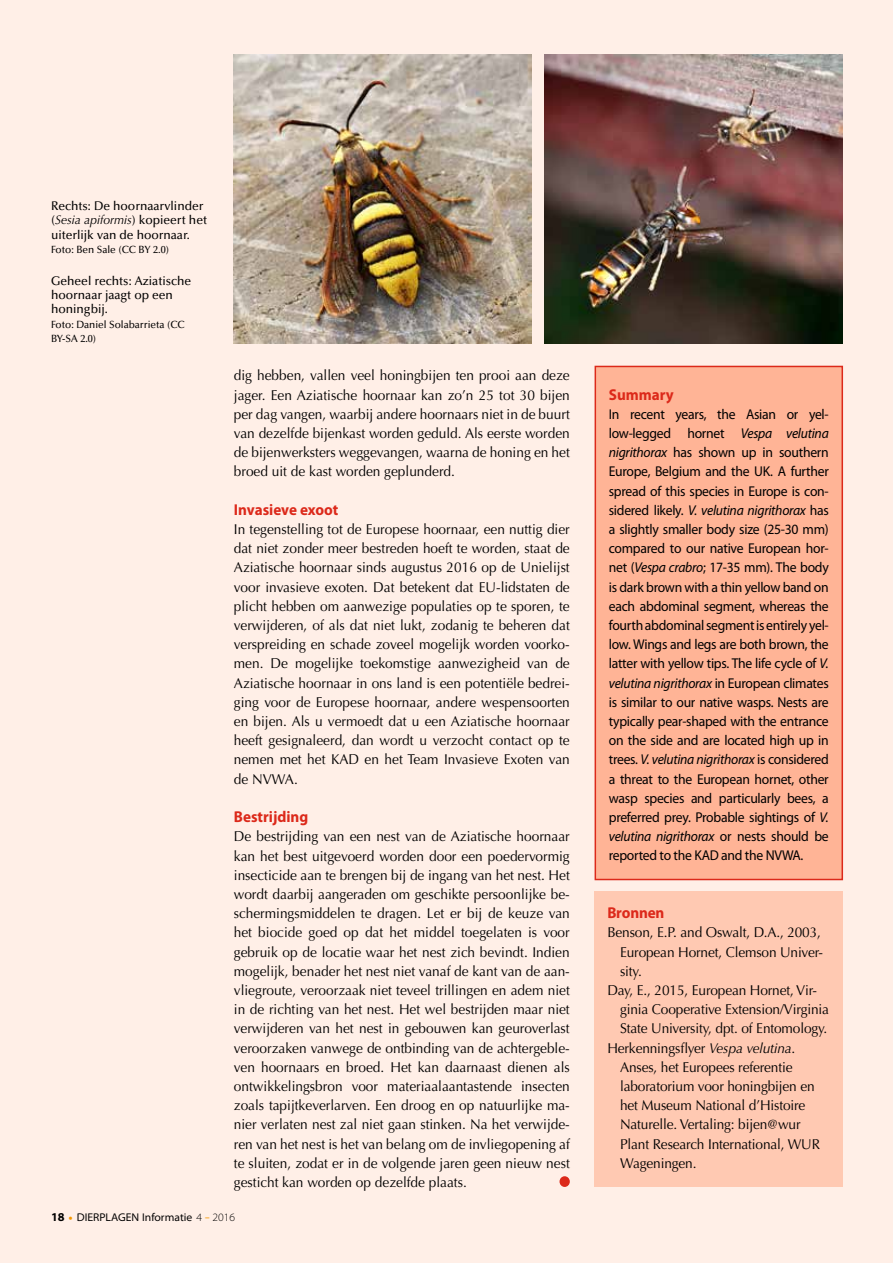
<style>
.page{position:relative;width:893px;height:1263px;background:#ffefe7}
.page>*{position:absolute;margin:0;border:0;box-sizing:border-box;transform-origin:0 0}
.t1{font:700 15.75px "Myriad Pro";color:#dc291a;scale:.96 1}
.t2{font:14.25px/19.2px "Optima LT Std";letter-spacing:-.01em;color:#000;text-align:justify;scale:.96 1}
.t3{font:14.25px/19.2px "Myriad Pro";letter-spacing:-.02em;color:#000;text-align:justify;scale:.96 1}
.t4{font:500 12.6px/14.1px "Optima LT Std";color:#000;scale:.96 1}
.t5{font:semi-expanded 11.25px "Myriad Pro";color:#000;scale:.95 1}
.t6{font:500 10.5px/14.1px "Optima LT Std";color:#000;scale:.96 1}
.s1{font-weight:400;font-style:italic}
.s2{font-weight:700;font-size:12px}
.s3{font-weight:300;font-size:18px;color:#f59700}
.s4{font-weight:300}
.s5{font-style:italic}
</style>
<div class="page">
<div style="left:559px;top:1176px;width:11px;height:11px;background:#dc291a;border-radius:50%"></div>
<img style="left:234px;top:55px;width:298px;height:288px">
<img style="left:544px;top:55px;width:298px;height:288px">
<div style="left:595px;top:366px;width:247px;height:513px;background:#ffb496"></div>
<div style="left:595px;top:366px;width:248px;height:514px;border:2px solid #dc291a"></div>
<div style="left:595px;top:891px;width:248px;height:295px;background:#ffc9b2"></div>
<p class="t4" style="left:51px;top:199px;width:164px">Rechts: De hoornaarvlinder (<span class="s1">Sesia apiformis</span>) kopieert het uiterlijk van de hoornaar.</p>
<p class="t6" style="left:51px;top:242px;width:125px">Foto: Ben Sale (CC BY 2.0)</p>
<p class="t4" style="left:51px;top:274px;width:148px">Geheel rechts: Aziatische hoornaar jaagt op een honingbij.</p>
<p class="t6" style="left:51px;top:317px;width:141px">Foto: Daniel Solabarrieta (CC<br>BY-SA 2.0)</p>
<p class="t2" style="left:234px;top:366px;width:351px">dig hebben, vallen veel honingbijen ten prooi aan deze jager. Een Aziatische hoornaar kan zo’n 25 tot 30 bijen per dag vangen, waarbij andere hoornaars niet in de buurt van dezelfde bijenkast worden geduld. Als eerste worden de bijenwerksters weggevangen, waarna de honing en het broed uit de kast worden geplunderd.</p>
<p class="t1" style="left:234px;top:499px;width:110px">Invasieve exoot</p>
<p class="t2" style="left:234px;top:520px;width:351px">In tegenstelling tot de Europese hoornaar, een nuttig dier dat niet zonder meer bestreden hoeft te worden, staat de Aziatische hoornaar sinds augustus 2016 op de Unielijst voor invasieve exoten. Dat betekent dat EU-lidstaten de plicht hebben om aanwezige populaties op te sporen, te verwijderen, of als dat niet lukt, zodanig te beheren dat verspreiding en schade zoveel mogelijk worden voorko&shy;men. De mogelijke toekomstige aanwezigheid van de Aziatische hoornaar in ons land is een potentiële bedrei&shy;ging voor de Europese hoornaar, andere wespensoorten en bijen. Als u vermoedt dat u een Aziatische hoornaar heeft gesignaleerd, dan wordt u verzocht contact op te nemen met het KAD en het Team Invasieve Exoten van de NVWA.</p>
<p class="t1" style="left:234px;top:806px;width:79px">Bestrijding</p>
<p class="t2" style="left:234px;top:827px;width:351px">De bestrijding van een nest van de Aziatische hoornaar kan het best uitgevoerd worden door een poedervormig insecticide aan te brengen bij de ingang van het nest. Het wordt daarbij aangeraden om geschikte persoonlijke be&shy;schermingsmiddelen te dragen. Let er bij de keuze van het biocide goed op dat het middel toegelaten is voor gebruik op de locatie waar het nest zich bevindt. Indien mogelijk, benader het nest niet vanaf de kant van de aan&shy;vliegroute, veroorzaak niet teveel trillingen en adem niet in de richting van het nest. Het wel bestrijden maar niet verwijderen van het nest in gebouwen kan geuroverlast veroorzaken vanwege de ontbinding van de achtergeble&shy;ven hoornaars en broed. Het kan daarnaast dienen als ontwikkelingsbron voor materiaalaantastende insecten zoals tapijtkeverlarven. Een droog en op natuurlijke ma&shy;nier verlaten nest zal niet gaan stinken. Na het verwijde&shy;ren van het nest is het van belang om de invliegopening af te sluiten, zodat er in de volgende jaren geen nieuw nest gesticht kan worden op dezelfde plaats.</p>
<p class="t5" style="left:51px;top:1211px;width:195px"><span class="s2">18</span> <span class="s3">•</span> DIERPLAGEN Informatie <span class="s4">4</span> <span class="s3">-</span> <span class="s4">2016</span></p>
<p class="t1" style="left:609px;top:384px;width:69px">Summary</p>
<p class="t3" style="left:609px;top:404px;width:231px">In recent years, the Asian or yel&shy;low-legged hornet <span class="s5">Vespa velutina nigrithorax</span> has shown up in southern Europe, Belgium and the UK. A further spread of this species in Europe is con&shy;sidered likely. <span class="s5">V. velutina nigrithorax</span> has a slightly smaller body size (25-30 mm) compared to our native European hor&shy;net (<span class="s5">Vespa crabro</span>; 17-35 mm). The body is dark brown with a thin yellow band on each abdominal segment, whereas the fourth abdominal segment is entirely yel&shy;low. Wings and legs are both brown, the latter with yellow tips. The life cycle of <span class="s5">V. velutina nigrithorax</span> in European climates is similar to our native wasps. Nests are typically pear-shaped with the entrance on the side and are located high up in trees. <span class="s5">V. velutina nigrithorax</span> is considered a threat to the European hornet, other wasp species and particularly bees, a preferred prey. Probable sightings of <span class="s5">V. velutina nigrithorax</span> or nests should be reported to the KAD and the NVWA.</p>
<p class="t1" style="left:607px;top:902px;width:61px">Bronnen</p>
<p class="t2" style="left:607px;top:923px;width:224px">Benson, E.P. and Oswalt, D.A., 2003,</p>
<p class="t2" style="left:620px;top:942px;width:213px">European Hornet, Clemson Univer-</p>
<p class="t2" style="left:620px;top:961px;width:24px">sity.</p>
<p class="t2" style="left:607px;top:981px;width:220px">Day, E., 2015, European Hornet, Vir-</p>
<p class="t2" style="left:620px;top:1000px;width:219px">ginia Cooperative Extension/Virginia</p>
<p class="t2" style="left:620px;top:1019px;width:217px">State University, dpt. of Entomology.</p>
<p class="t2" style="left:607px;top:1038px;width:197px">Herkenningsflyer <span class="s5">Vespa velutina</span>.</p>
<p class="t2" style="left:620px;top:1057px;width:181px">Anses, het Europees referentie</p>
<p class="t2" style="left:620px;top:1077px;width:204px">laboratorium voor honingbijen en</p>
<p class="t2" style="left:620px;top:1096px;width:195px">het Museum National d’Histoire</p>
<p class="t2" style="left:620px;top:1115px;width:189px">Naturelle. Vertaling: bijen@wur</p>
<p class="t2" style="left:620px;top:1134px;width:210px">Plant Research International, WUR</p>
<p class="t2" style="left:620px;top:1153px;width:81px">Wageningen.</p>
</div>
